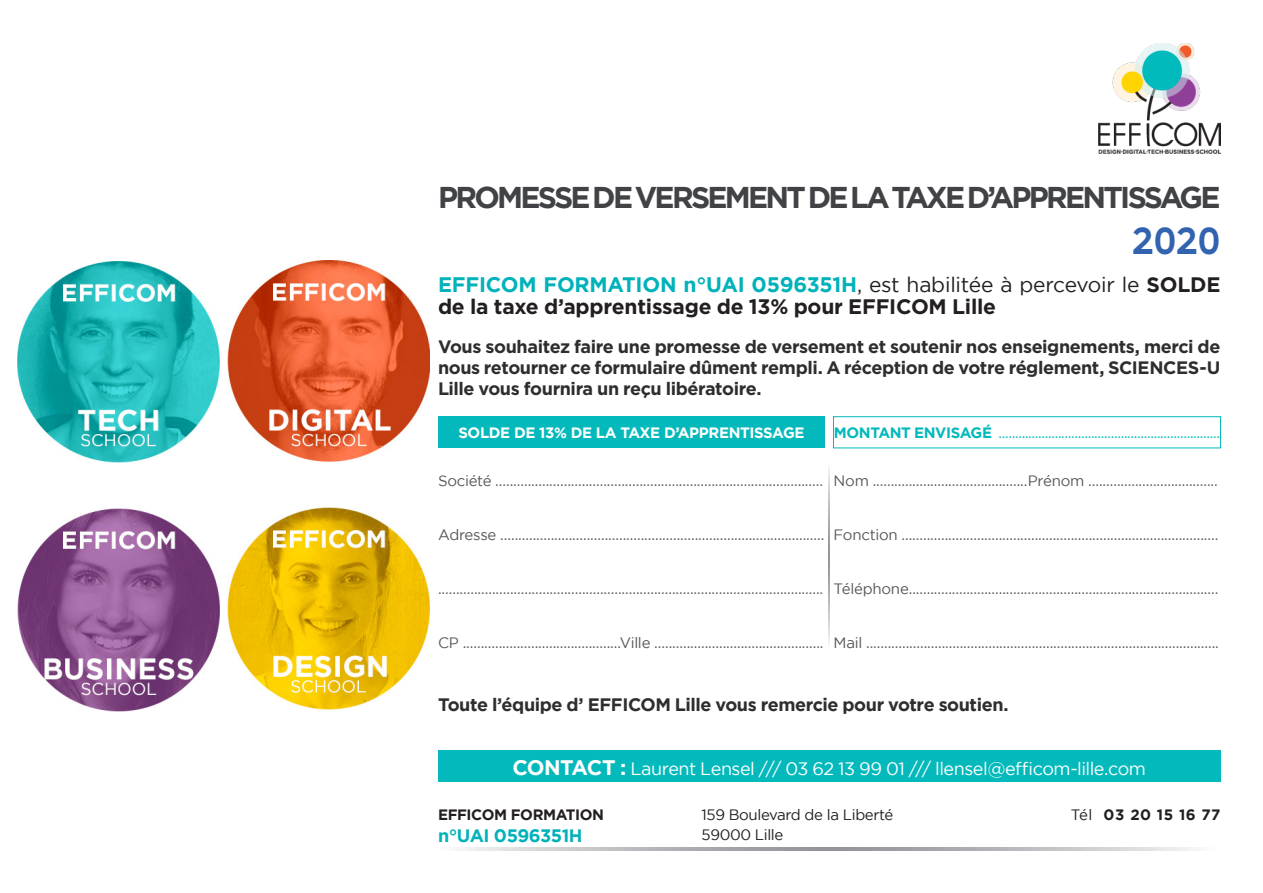
<style>
.page{position:relative;width:1263px;height:893px;background:#fff}
.page>*{position:absolute;margin:0;border:0;box-sizing:border-box;transform-origin:0 0}
.t1{font:39px "AW Conqueror Carved One";color:#3163af}
.t2{font:700 30px "Gotham";letter-spacing:-.09em;color:#404245}
.t3{font:700 21px/22.5px "Gotham";letter-spacing:-.01em;color:#231f20}
.t4{font:700 18px/21px "Gotham";letter-spacing:-.02em;color:#2e2e2e;text-align:justify}
.t5{font:18px "Gotham";letter-spacing:-.025em;color:#fff}
.t6{font:700 18px "Gotham";letter-spacing:-.025em;color:#2e2e2e}
.t7{font:700 18px "Gotham";letter-spacing:-.025em;color:#01b2bb}
.t8{font:15px "Gotham";letter-spacing:-.015em;color:#57585a}
.t9{font:15px "Gotham";color:#03b9bb}
.t10{font:700 15px "Gotham";letter-spacing:-.025em;color:#fff}
.t11{font:15px/19.5px "Gotham";letter-spacing:-.025em;color:#231f20}
.t12{font:700 15px "Gotham";letter-spacing:-.025em;color:#231f20}
.s1{color:#01b2bb}
.s2{font-weight:400}
.s3{font-style:inherit}
.s4{font-weight:700}
.s5{font-weight:700;font-size:21px}
</style>
<div class="page">
<img style="left:1098px;top:44px;width:122px;height:109px">
<div style="left:833px;top:416px;width:388px;height:32px;border:1px solid #03b9bb"></div>
<div style="left:438px;top:417px;width:387px;height:31px;background:#03b9bb"></div>
<div style="left:438px;top:751px;width:782px;height:31px;background:#03b9bb"></div>
<svg style="left:459px;top:847px;width:737px;height:3px;background:#bbbcbf"></svg>
<svg style="left:829px;top:467px;width:1px;height:177px"></svg>
<img style="left:17px;top:508px;width:203px;height:203px">
<img style="left:227px;top:508px;width:202px;height:202px">
<img style="left:18px;top:261px;width:201px;height:201px">
<img style="left:227px;top:261px;width:202px;height:201px">
<h2 class="t2" style="left:438px;top:177px;width:784px">PROMESSE DE VERSEMENT DE LA TAXE D’APPRENTISSAGE</h2>
<h1 class="t1" style="left:1132px;top:224px;width:90px">2020</h1>
<h3 class="t3" style="left:438px;top:273px;width:784px"><span class="s1">EFFICOM</span> <span class="s1">FORMATION</span> <span class="s1">n°UAI 0596351H</span><span class="s2">, est habilitée à percevoir le</span> <span class="s3">S</span>OLDE de la taxe d’apprentissage de 13% pour EFFICOM Lille</h3>
<p class="t4" style="left:438px;top:336px;width:784px">Vous souhaitez faire une promesse de versement et soutenir nos enseignements, merci de nous retourner ce formulaire dûment rempli. A réception de votre réglement, SCIENCES-U Lille vous fournira un reçu libératoire.</p>
<p class="t10" style="left:458px;top:423px;width:348px">SOLDE DE 13% DE LA TAXE D’APPRENTISSAGE</p>
<p class="t9" style="left:834px;top:423px;width:388px"><span class="s4">MONTANT ENVISAGÉ</span> ...................................................................</p>
<p class="t8" style="left:438px;top:471px;width:386px">Société ...........................................................................................</p>
<p class="t8" style="left:833px;top:471px;width:386px">Nom ...........................................Prénom ....................................</p>
<p class="t8" style="left:438px;top:525px;width:388px">Adresse ..........................................................................................</p>
<p class="t8" style="left:833px;top:525px;width:386px">Fonction ........................................................................................</p>
<p class="t8" style="left:438px;top:579px;width:387px">...........................................................................................................</p>
<p class="t8" style="left:833px;top:579px;width:386px">Téléphone......................................................................................</p>
<p class="t8" style="left:438px;top:633px;width:387px">CP ............................................Ville ...............................................</p>
<p class="t8" style="left:833px;top:633px;width:387px">Mail ..................................................................................................</p>
<p class="t6" style="left:438px;top:692px;width:572px">Toute l’équipe d’ EFFICOM Lille vous remercie pour votre soutien.</p>
<p class="t5" style="left:512px;top:757px;width:635px"><span class="s5">CONTACT :</span> Laurent Lensel /// 03 62 13 99 01 /// llensel@efficom-lille.com</p>
<p class="t12" style="left:438px;top:805px;width:168px">EFFICOM FORMATION</p>
<p class="t7" style="left:438px;top:823px;width:146px">n°UAI 0596351H</p>
<p class="t11" style="left:702px;top:805px;width:193px">159 Boulevard de la Liberté<br>59000 Lille</p>
<p class="t12" style="left:1071px;top:805px;width:151px"><span class="s2">Tél</span> 03 20 15 16 77</p>
</div>
